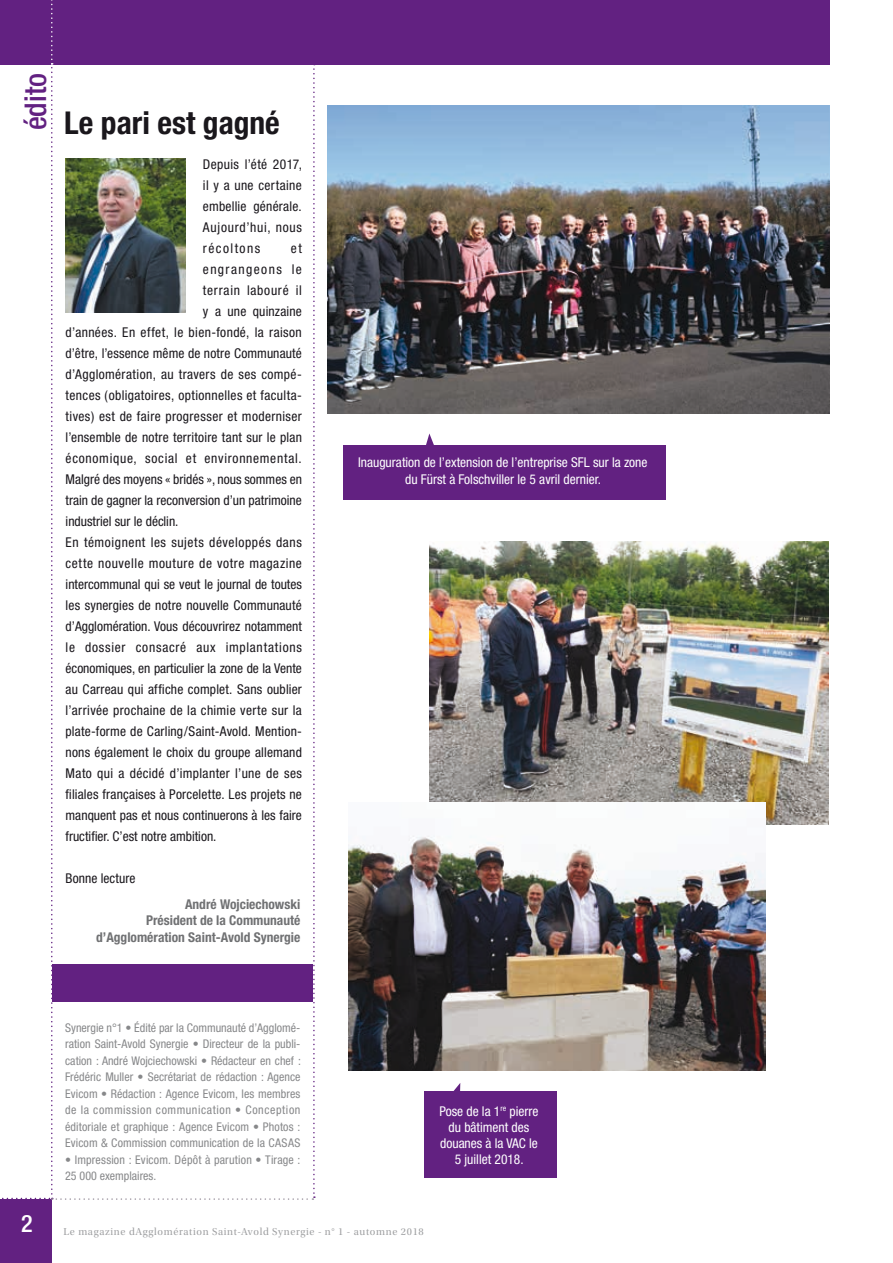
<style>
.page{position:relative;width:893px;height:1263px;background:#fff}
.page>*{position:absolute;margin:0;border:0;box-sizing:border-box;transform-origin:0 0}
.t1{font:700 condensed 31.5px "Helvetica Neue";color:#1a171c}
.t2{font:500 condensed 30px "Helvetica Neue";color:#622181}
.t3{font:500 condensed 24px "Helvetica Neue";color:#fff}
.t4{font:condensed 13.5px/21px "Helvetica Neue";letter-spacing:.015em;color:#1a171c;text-align:justify}
.t5{font:condensed 13.5px/16.2px "Helvetica Neue";color:#fff;text-align:center}
.t6{font:700 condensed 13.5px/16.5px "Helvetica Neue";color:#707173;text-align:right}
.t7{font:condensed 13.5px "Helvetica Neue";letter-spacing:.045em;color:#1a171c}
.t8{font:condensed 13.5px "Helvetica Neue";letter-spacing:.055em;color:#1a171c}
.t9{font:condensed 13.5px "Helvetica Neue";letter-spacing:.05em;color:#1a171c}
.t10{font:condensed 13.5px "Helvetica Neue";letter-spacing:.1em;color:#1a171c}
.t11{font:condensed 12px/16.5px "Helvetica Neue";letter-spacing:.01em;color:#87888a;text-align:justify}
.t12{font:10.5px "Utopia Std Subh";letter-spacing:.065em;color:#9d9ea0}
</style>
<div class="page">
<div style="left:0;top:0;width:829px;height:65px;background:#622181"></div>
<div style="left:0;top:1199px;width:51px;height:64px;background:#622181"></div>
<svg style="left:2px;top:0;width:313px;height:1200px"></svg>
<img style="left:327px;top:106px;width:502px;height:308px">
<img style="left:429px;top:541px;width:400px;height:283px">
<img style="left:349px;top:803px;width:416px;height:268px">
<div style="left:343px;top:445px;width:322px;height:55px;background:#622181"></div>
<svg style="left:426px;top:433px;width:8px;height:12px"></svg>
<div style="left:424px;top:1091px;width:132px;height:87px;background:#622181"></div>
<svg style="left:453px;top:1083px;width:7px;height:8px"></svg>
<img style="left:66px;top:159px;width:120px;height:154px">
<h2 class="t2" style="left:18px;top:130px;width:59px;rotate:-90deg">édito</h2>
<h1 class="t1" style="left:64px;top:104px;width:217px">Le pari est gagné</h1>
<p class="t4" style="left:203px;top:153px;width:100px">Depuis l’été 2017, il y a une certaine embellie générale.<br>Aujourd’hui, nous récoltons</p>
<p class="t4" style="left:291px;top:237px;width:12px">et</p>
<p class="t10" style="left:203px;top:261px;width:100px">engrangeons le</p>
<p class="t8" style="left:203px;top:282px;width:100px">terrain labouré il</p>
<p class="t4" style="left:203px;top:300px;width:100px">y a une quinzaine</p>
<p class="t4" style="left:66px;top:321px;width:238px">d’années. En effet, le bien-fondé, la raison</p>
<p class="t4" style="left:66px;top:342px;width:238px">d’être, l’essence même de notre Communauté</p>
<p class="t4" style="left:66px;top:363px;width:238px">d’Agglomération, au travers de ses compé-</p>
<p class="t4" style="left:66px;top:384px;width:238px">tences (obligatoires, optionnelles et faculta-</p>
<p class="t4" style="left:66px;top:405px;width:238px">tives) est de faire progresser et moderniser</p>
<p class="t4" style="left:66px;top:426px;width:238px">l’ensemble de notre territoire tant sur le plan</p>
<p class="t9" style="left:66px;top:450px;width:238px">économique, social et environnemental.</p>
<p class="t4" style="left:66px;top:469px;width:238px">Malgré des moyens « bridés », nous sommes en</p>
<p class="t4" style="left:66px;top:490px;width:238px">train de gagner la reconversion d’un patrimoine</p>
<p class="t4" style="left:66px;top:511px;width:114px">industriel sur le déclin.</p>
<p class="t7" style="left:66px;top:534px;width:238px">En témoignent les sujets développés dans</p>
<p class="t7" style="left:66px;top:555px;width:238px">cette nouvelle mouture de votre magazine</p>
<p class="t4" style="left:66px;top:574px;width:238px">intercommunal qui se veut le journal de toutes</p>
<p class="t4" style="left:66px;top:595px;width:238px">les synergies de notre nouvelle Communauté</p>
<p class="t4" style="left:66px;top:616px;width:238px">d’Agglomération. Vous découvrirez notamment</p>
<p class="t8" style="left:66px;top:639px;width:238px">le dossier consacré aux implantations</p>
<p class="t4" style="left:66px;top:658px;width:238px">économiques, en particulier la zone de la Vente</p>
<p class="t4" style="left:66px;top:679px;width:238px">au Carreau qui affiche complet. Sans oublier</p>
<p class="t4" style="left:66px;top:700px;width:238px">l’arrivée prochaine de la chimie verte sur la</p>
<p class="t4" style="left:66px;top:721px;width:238px">plate-forme de Carling/Saint-Avold. Mention-</p>
<p class="t4" style="left:66px;top:742px;width:238px">nons également le choix du groupe allemand</p>
<p class="t4" style="left:66px;top:763px;width:238px">Mato qui a décidé d’implanter l’une de ses</p>
<p class="t4" style="left:66px;top:784px;width:238px">filiales françaises à Porcelette. Les projets ne</p>
<p class="t4" style="left:66px;top:805px;width:238px">manquent pas et nous continuerons à les faire</p>
<p class="t4" style="left:66px;top:826px;width:152px">fructifier. C’est notre ambition.</p>
<p class="t4" style="left:66px;top:868px;width:71px">Bonne lecture</p>
<p class="t6" style="left:96px;top:895px;width:206px">André Wojciechowski<br>Président de la Communauté d’Agglomération Saint-Avold Synergie</p>
<p class="t11" style="left:65px;top:1019px;width:237px">Synergie n°1 • Édité par la Communauté d’Agglomé&shy;ration Saint-Avold Synergie • Directeur de la publi&shy;cation : André Wojciechowski • Rédacteur en chef :<br>Frédéric Muller • Secrétariat de rédaction : Agence Evicom • Rédaction : Agence Evicom, les membres de la commission communication • Conception éditoriale et graphique : Agence Evicom • Photos :<br>Evicom &amp; Commission communication de la CASAS</p>
<p class="t11" style="left:65px;top:1151px;width:237px">• Impression : Evicom. Dépôt à parution • Tirage :<br>25 000 exemplaires.</p>
<p class="t5" style="left:358px;top:454px;width:291px">Inauguration de l’extension de l’entreprise SFL sur la zone du Fürst à Folschviller le 5 avril dernier.</p>
<p class="t5" style="left:439px;top:1103px;width:100px">Pose de la 1<sup>re</sup> pierre du bâtiment des douanes à la VAC le<br>5 juillet 2018.</p>
<h3 class="t3" style="left:21px;top:1209px;width:13px">2</h3>
<p class="t12" style="left:63px;top:1225px;width:362px">Le magazine dAgglomération Saint-Avold Synergie - n° 1 - automne 2018</p>
</div>
